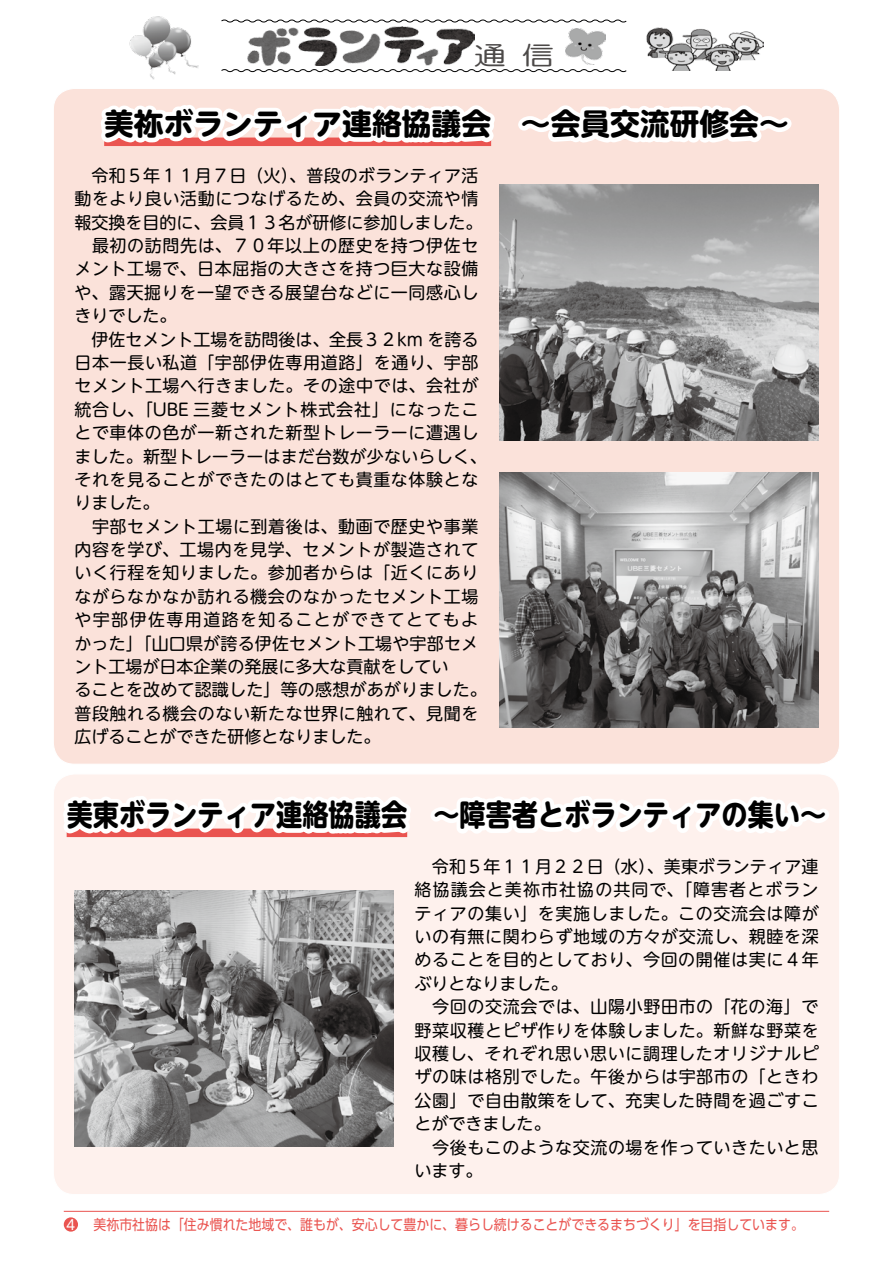
<style>
.page{position:relative;width:893px;height:1263px;background:#fff}
.page>*{position:absolute;margin:0;border:0;box-sizing:border-box;transform-origin:0 0}
.t1{font:700 29.7px "UD Shin M Go Pro";color:#000;scale:.88 1}
.t2{font:700 29.7px "UD Shin M Go Pro";color:#000}
.t3{font:24.9px "DF Maru Gothic Md WINP RKSJ H";color:#4c4948;scale:1.29 1}
.t4{font:16.95px/23.4px "UD Shin M Go Pro";letter-spacing:.035em;color:#000}
.t5{font:14.4px "UD Shin Go Pro";color:#ea5450;scale:.9 1}
.t6{font:13.8px "UD Shin Go Pro";color:#fff}
</style>
<div class="page">
<div style="left:53px;top:88px;width:787px;height:676px;background:#fbe2da;border-radius:21px"></div>
<div style="left:53px;top:774px;width:787px;height:420px;background:#fef1ed;border-radius:21px"></div>
<hr style="left:64px;top:1211px;width:765px;height:1px;background:#ea5450">
<div style="left:64px;top:1217px;width:14px;height:14px;background:#ea5450;border-radius:50%"></div>
<img style="left:500px;top:185px;width:319px;height:255px">
<img style="left:500px;top:472px;width:319px;height:255px">
<img style="left:74px;top:917px;width:319px;height:229px">
<svg style="left:96px;top:16px;width:703px;height:130px"></svg>
<svg style="left:60px;top:774px;width:777px;height:143px"></svg>
<h2 class="t3" style="left:474px;top:43px;width:64px">通 信</h2>
<h1 class="t2" style="left:104px;top:100px;width:686px">美祢ボランティア連絡協議会　～会員交流研修会～</h1>
<p class="t4" style="left:74px;top:163px;width:414px">　令和５年１１月７日（火）、普段のボランティア活動をより良い活動につなげるため、会員の交流や情報交換を目的に、会員１３名が研修に参加しました。　最初の訪問先は、７０年以上の歴史を持つ伊佐セメント工場で、日本屈指の大きさを持つ巨大な設備や、露天掘りを一望できる展望台などに一同感心しきりでした。<br>　伊佐セメント工場を訪問後は、全長３２km を誇る日本一長い私道「宇部伊佐専用道路」を通り、宇部セメント工場へ行きました。その途中では、会社が統合し、「UBE 三菱セメント株式会社」になったことで車体の色が一新された新型トレーラーに遭遇しました。新型トレーラーはまだ台数が少ないらしく、それを見ることができたのはとても貴重な体験となりました。<br>　宇部セメント工場に到着後は、動画で歴史や事業内容を学び、工場内を見学、セメントが製造されていく行程を知りました。参加者からは「近くにありながらなかなか訪れる機会のなかったセメント工場や宇部伊佐専用道路を知ることができてとてもよかった」「山口県が誇る伊佐セメント工場や宇部セメント工場が日本企業の発展に多大な貢献をしてい<br>ることを改めて認識した」等の感想があがりました。普段触れる機会のない新たな世界に触れて、見聞を広げることができた研修となりました。</p>
<h1 class="t1" style="left:67px;top:791px;width:865px">美東ボランティア連絡協議会　～障害者とボランティアの集い～</h1>
<p class="t4" style="left:415px;top:854px;width:406px">　令和５年１１月２２日（水）、美東ボランティア連絡協議会と美祢市社協の共同で、「障害者とボランティアの集い」を実施しました。この交流会は障がいの有無に関わらず地域の方々が交流し、親睦を深めることを目的としており、今回の開催は実に４年ぶりとなりました。<br>　今回の交流会では、山陽小野田市の「花の海」で野菜収穫とピザ作りを体験しました。新鮮な野菜を収穫し、それぞれ思い思いに調理したオリジナルピザの味は格別でした。午後からは宇部市の「ときわ公園」で自由散策をして、充実した時間を過ごすことができました。<br>　今後もこのような交流の場を作っていきたいと思います。</p>
<p class="t6" style="left:66px;top:1213px;width:11px">4</p>
<p class="t5" style="left:94px;top:1213px;width:791px">美祢市社協は「住み慣れた地域で、誰もが、安心して豊かに、暮らし続けることができるまちづくり」を目指しています。</p>
</div>
